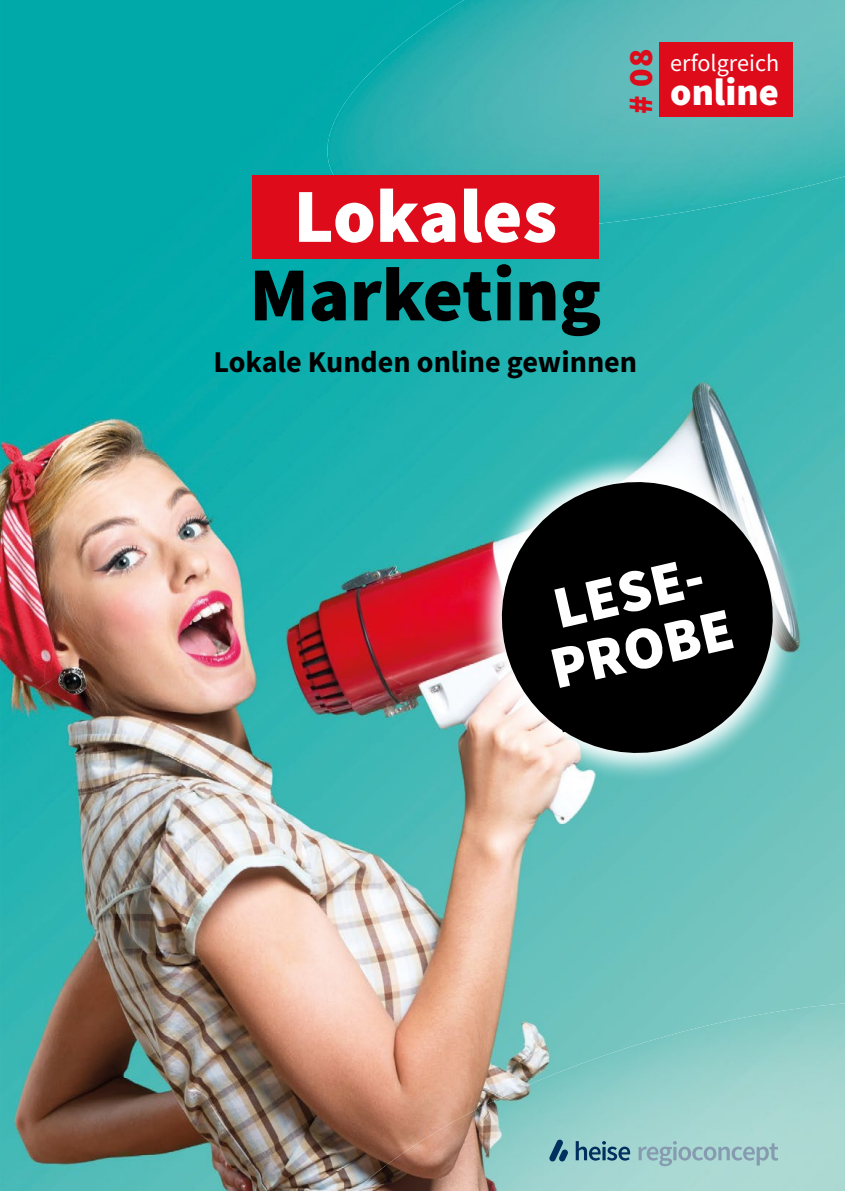
<style>
.page{position:relative;width:845px;height:1191px;background:#fff}
.page>*{position:absolute;margin:0;border:0;box-sizing:border-box;transform-origin:0 0}
.t1{font:900 76.6px "Source Sans Pro";color:#000}
.t2{font:900 76.6px "Source Sans Pro";color:#fff}
.t3{font:900 60px "Source Sans Pro";color:#fff}
.t4{font:900 38.2px "Source Sans Pro";color:#fff}
.t5{font:900 34.2px "Source Sans Pro";color:#de0b1b}
.t6{font:700 30.2px "Source Sans Pro";color:#000}
.t7{font:24.2px "Source Sans Pro";color:#fff}
</style>
<div class="page">
<img style="left:0;top:0;width:845px;height:1190px">
<img style="left:448px;top:0;width:397px;height:228px">
<img style="left:381px;top:10px;width:67px;height:166px">
<img style="left:320px;top:61px;width:62px;height:115px">
<div style="left:659px;top:43px;width:133px;height:74px;background:#de0b1b"></div>
<div style="left:252px;top:176px;width:347px;height:83px;background:#de0b1b"></div>
<img style="left:347px;top:1003px;width:498px;height:187px">
<svg style="left:549px;top:1139px;width:19px;height:22px"></svg>
<svg style="left:576px;top:1141px;width:54px;height:19px"></svg>
<svg style="left:638px;top:1141px;width:140px;height:25px;background:#9ec5c8"></svg>
<svg style="left:438px;top:418px;width:399px;height:399px;background:#74b0ae"></svg>
<svg style="left:488px;top:469px;width:298px;height:297px;background:#6b8281"></svg>
<div style="left:530px;top:546px;width:219px;height:186px;background:#000"></div>
<p class="t5" style="left:617px;top:114px;width:67px;rotate:-90deg"># 08</p>
<p class="t7" style="left:670px;top:47px;width:110px">erfolgreich</p>
<p class="t4" style="left:670px;top:66px;width:110px">online</p>
<h1 class="t2" style="left:293px;top:163px;width:265px">Lokales</h1>
<h1 class="t1" style="left:249px;top:242px;width:353px">Marketing</h1>
<p class="t6" style="left:213px;top:341px;width:425px">Lokale Kunden online gewinnen</p>
<p class="t3" style="left:545px;top:569px;width:164px;rotate:-13deg">LESE-</p>
<p class="t3" style="left:542px;top:629px;width:187px;rotate:-13deg">PROBE</p>
</div>
